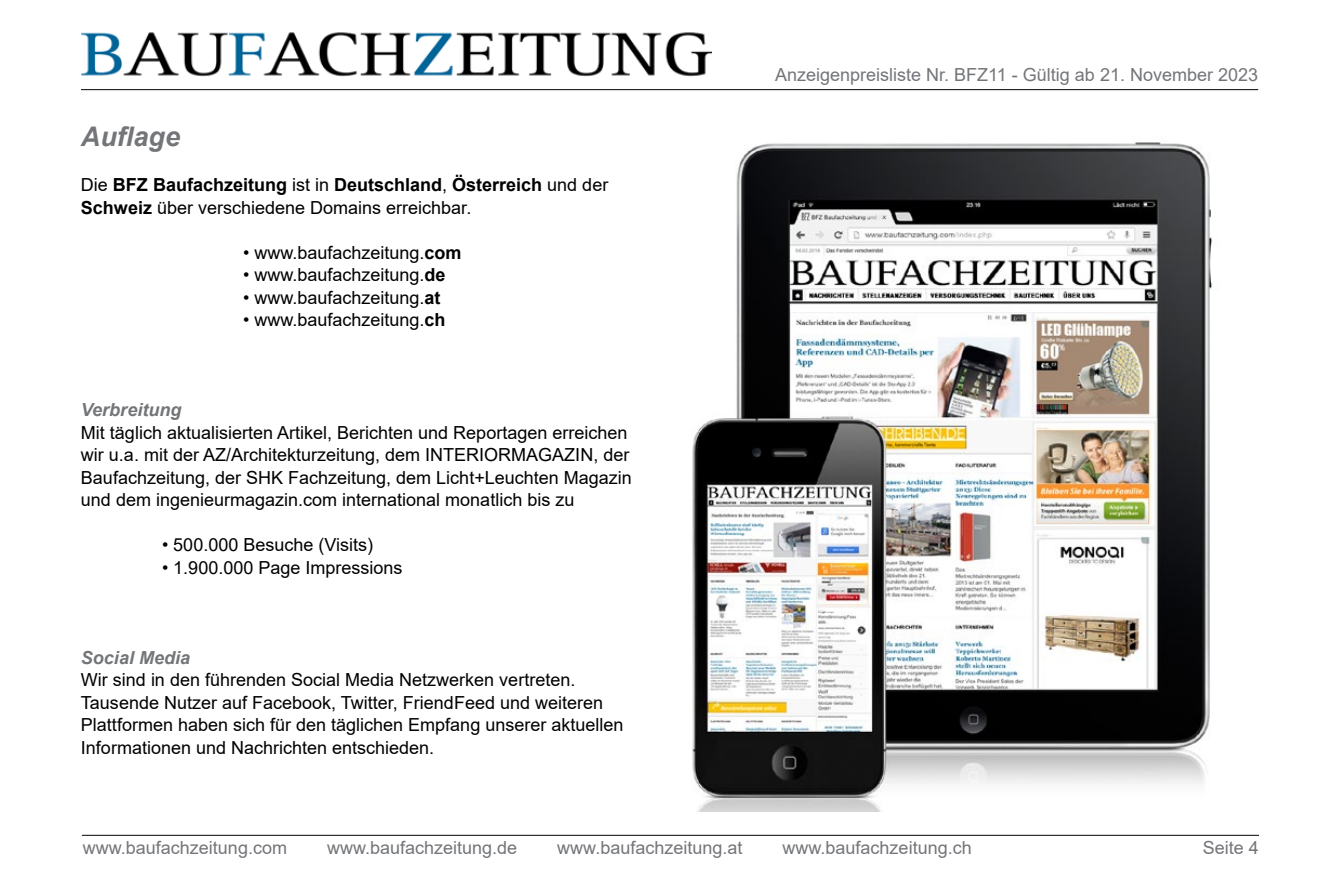
<style>
.page{position:relative;width:1340px;height:893px;background:#fff}
.page>*{position:absolute;margin:0;border:0;box-sizing:border-box;transform-origin:0 0}
.t1{font:italic 700 27px "Arial";color:#737579}
.t2{font:18px/22.5px "Arial";color:#000}
.t3{font:18px "Arial";color:#737579}
.t4{font:italic 700 18px "Arial";color:#737579}
.s1{font-weight:700}
</style>
<div class="page">
<img style="left:81px;top:32px;width:630px;height:45px">
<hr style="left:81px;top:89px;width:1177px;height:1px;background:#000">
<hr style="left:82px;top:835px;width:1176px;height:1px;background:#000">
<img style="left:692px;top:142px;width:520px;height:669px">
<h1 class="t1" style="left:81px;top:119px;width:101px">Auflage</h1>
<p class="t2" style="left:81px;top:174px;width:529px">Die <span class="s1">BFZ Baufachzeitung</span> ist in <span class="s1">Deutschland</span>, <span class="s1">Österreich</span> und der<br><span class="s1">Schweiz</span> über verschiedene Domains erreichbar.</p>
<p class="t2" style="left:243px;top:241px;width:220px">• www.baufachzeitung.<span class="s1">com</span></p>
<p class="t2" style="left:243px;top:264px;width:204px">• www.baufachzeitung.<span class="s1">de</span></p>
<p class="t2" style="left:243px;top:286px;width:199px">• www.baufachzeitung.<span class="s1">at</span></p>
<p class="t2" style="left:243px;top:309px;width:204px">• www.baufachzeitung.<span class="s1">ch</span></p>
<p class="t4" style="left:81px;top:398px;width:102px">Verbreitung</p>
<p class="t2" style="left:81px;top:421px;width:552px">Mit täglich aktualisierten Artikel, Berichten und Reportagen erreichen wir u.a. mit der AZ/Architekturzeitung, dem INTERIORMAGAZIN, der Baufachzeitung, der SHK Fachzeitung, dem Licht+Leuchten Magazin und dem ingenieurmagazin.com international monatlich bis zu</p>
<p class="t2" style="left:162px;top:534px;width:213px">• 500.000 Besuche (Visits)</p>
<p class="t2" style="left:162px;top:556px;width:242px">• 1.900.000 Page Impressions</p>
<p class="t4" style="left:81px;top:645px;width:111px">Social Media</p>
<p class="t2" style="left:81px;top:669px;width:544px">Wir sind in den führenden Social Media Netzwerken vertreten.<br>Tausende Nutzer auf Facebook, Twitter, FriendFeed und weiteren Plattformen haben sich für den täglichen Empfang unserer aktuellen Informationen und Nachrichten entschieden.</p>
<p class="t3" style="left:775px;top:63px;width:484px">Anzeigenpreisliste Nr. BFZ11 - Gültig ab 21. November 2023</p>
<p class="t3" style="left:83px;top:835px;width:206px">www.baufachzeitung.com</p>
<p class="t3" style="left:327px;top:835px;width:192px">www.baufachzeitung.de</p>
<p class="t3" style="left:557px;top:835px;width:187px">www.baufachzeitung.at</p>
<p class="t3" style="left:782px;top:835px;width:191px">www.baufachzeitung.ch</p>
<p class="t3" style="left:1202px;top:835px;width:58px">Seite 4</p>
</div>
